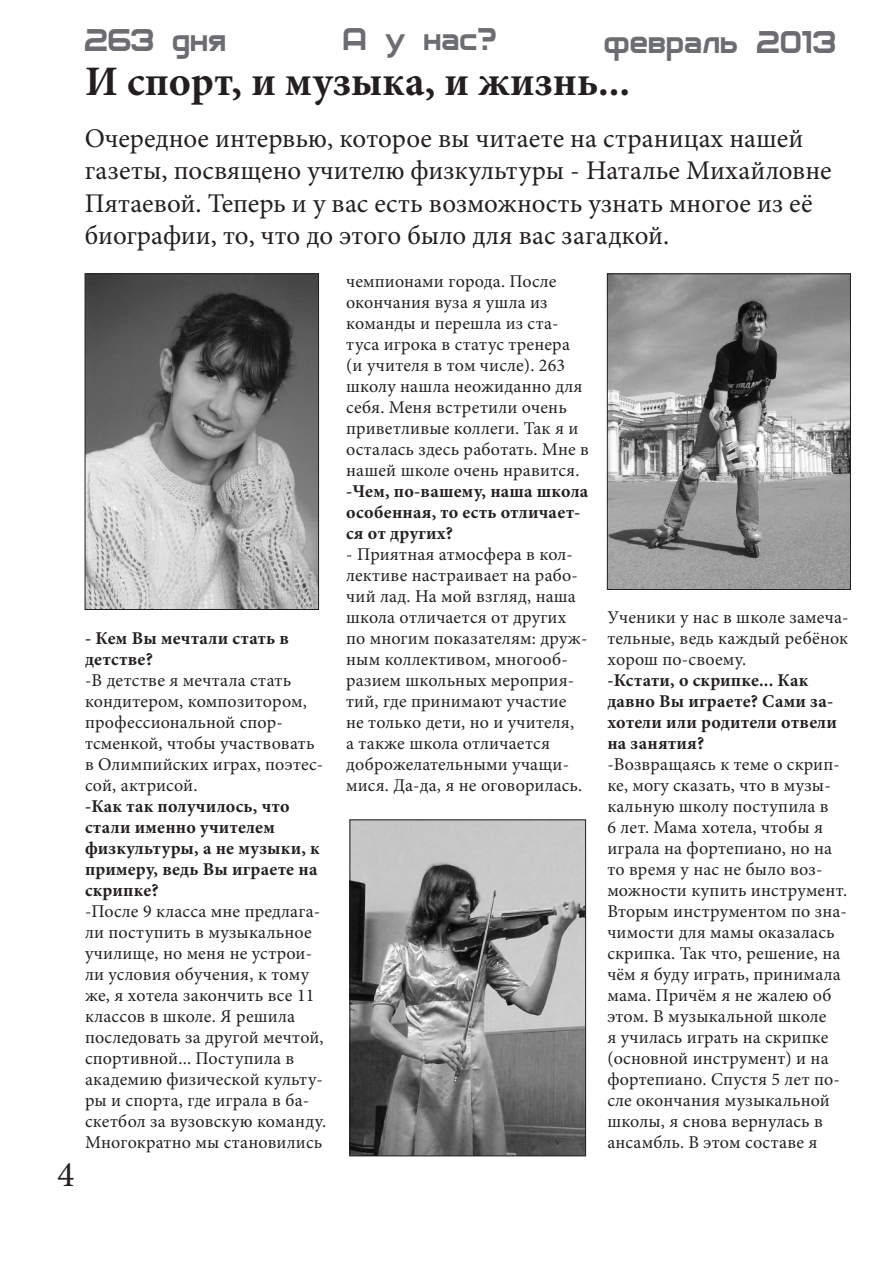
<style>
.page{position:relative;width:893px;height:1263px;background:#fff}
.page>*{position:absolute;margin:0;border:0;box-sizing:border-box;transform-origin:0 0}
.заголооовок{font:700 42px "Minion Pro";color:#231f20}
.t1{font:36px "Archangelsk";color:#6c6d70}
.t2{font:36px "Minion Pro";color:#231f20}
.вводка{font:27px/32.4px "Minion Pro";color:#231f20}
.подзаголовок{font:18px/21px "Minion Pro";letter-spacing:.01em;color:#231f20}
.подзаголовок-2{font:700 18px/21px "Minion Pro";letter-spacing:.01em;color:#231f20}
</style>
<div class="page">
<img style="left:87px;top:275px;width:230px;height:333px">
<div style="left:85px;top:273px;width:234px;height:337px;border:1px solid #231f20"></div>
<img style="left:352px;top:821px;width:232px;height:333px">
<div style="left:350px;top:819px;width:236px;height:337px;border:1px solid #231f20"></div>
<img style="left:609px;top:275px;width:240px;height:313px">
<div style="left:607px;top:273px;width:244px;height:317px;border:1px solid #231f20"></div>
<p class="t2" style="left:57px;top:1150px;width:19px">4</p>
<p class="t1" style="left:344px;top:22px;width:156px">А у нас?</p>
<p class="t1" style="left:605px;top:25px;width:234px">февраль 2013</p>
<p class="заголооовок" style="left:85px;top:52px;width:547px">И спорт, и музыка, и жизнь...</p>
<p class="вводка" style="left:85px;top:122px;width:748px">Очередное интервью, которое вы читаете на страницах нашей газеты, посвящено учителю физкультуры - Наталье Михайловне Пятаевой. Теперь и у вас есть возможность узнать многое из её биографии, то, что до этого было для вас загадкой.</p>
<p class="t1" style="left:85px;top:23px;width:144px">263 дня</p>
<p class="подзаголовок-2" style="left:85px;top:627px;width:205px">- Кем Вы мечтали стать в детстве?</p>
<p class="подзаголовок" style="left:85px;top:670px;width:240px">-В детстве я мечтала стать кондитером, композитором, профессиональной спор&shy;тсменкой, чтобы участвовать в Олимпийских играх, поэтес&shy;сой, актрисой.</p>
<p class="подзаголовок-2" style="left:85px;top:795px;width:236px">-Как так получилось, что стали именно учителем физкультуры, а не музыки, к примеру, ведь Вы играете на скрипке?</p>
<p class="подзаголовок" style="left:85px;top:901px;width:243px">-После 9 класса мне предлага&shy;ли поступить в музыкальное училище, но меня не устрои&shy;ли условия обучения, к тому же, я хотела закончить все 11 классов в школе. Я решила последовать за другой мечтой, спортивной... Поступила в академию физической культу&shy;ры и спорта, где играла в ба&shy;скетбол за вузовскую команду.<br>Многократно мы становились</p>
<p class="подзаголовок" style="left:346px;top:271px;width:244px">чемпионами города. После окончания вуза я ушла из команды и перешла из ста&shy;туса игрока в статус тренера (и учителя в том числе). 263 школу нашла неожиданно для себя. Меня встретили очень приветливые коллеги. Так я и осталась здесь работать. Мне в нашей школе очень нравится.</p>
<p class="подзаголовок-2" style="left:346px;top:480px;width:244px">-Чем, по-вашему, наша школа особенная, то есть отличает&shy;ся от других?</p>
<p class="подзаголовок" style="left:346px;top:544px;width:243px">- Приятная атмосфера в кол&shy;лективе настраивает на рабо&shy;чий лад. На мой взгляд, наша школа отличается от других по многим показателям: друж&shy;ным коллективом, многооб&shy;разием школьных мероприя&shy;тий, где принимают участие не только дети, но и учителя,<br>а также школа отличается доброжелательными учащи&shy;мися. Да-да, я не оговорилась.</p>
<p class="подзаголовок" style="left:607px;top:607px;width:243px;text-align:justify">Ученики у нас в школе замеча&shy;тельные, ведь каждый ребёнок хорош по-своему.</p>
<p class="подзаголовок-2" style="left:607px;top:669px;width:231px">-Кстати, о скрипке... Как давно Вы играете? Сами за&shy;хотели или родители отвели на занятия?</p>
<p class="подзаголовок" style="left:607px;top:754px;width:241px">-Возвращаясь к теме о скрип&shy;ке, могу сказать, что в музы&shy;кальную школу поступила в<br>6 лет. Мама хотела, чтобы я играла на фортепиано, но на то время у нас не было воз&shy;можности купить инструмент.<br>Вторым инструментом по зна&shy;чимости для мамы оказалась скрипка. Так что, решение, на чём я буду играть, принимала мама. Причём я не жалею об этом. В музыкальной школе<br>я училась играть на скрипке (основной инструмент) и на фортепиано. Спустя 5 лет по&shy;сле окончания музыкальной школы, я снова вернулась в ансамбль. В этом составе я</p>
</div>
